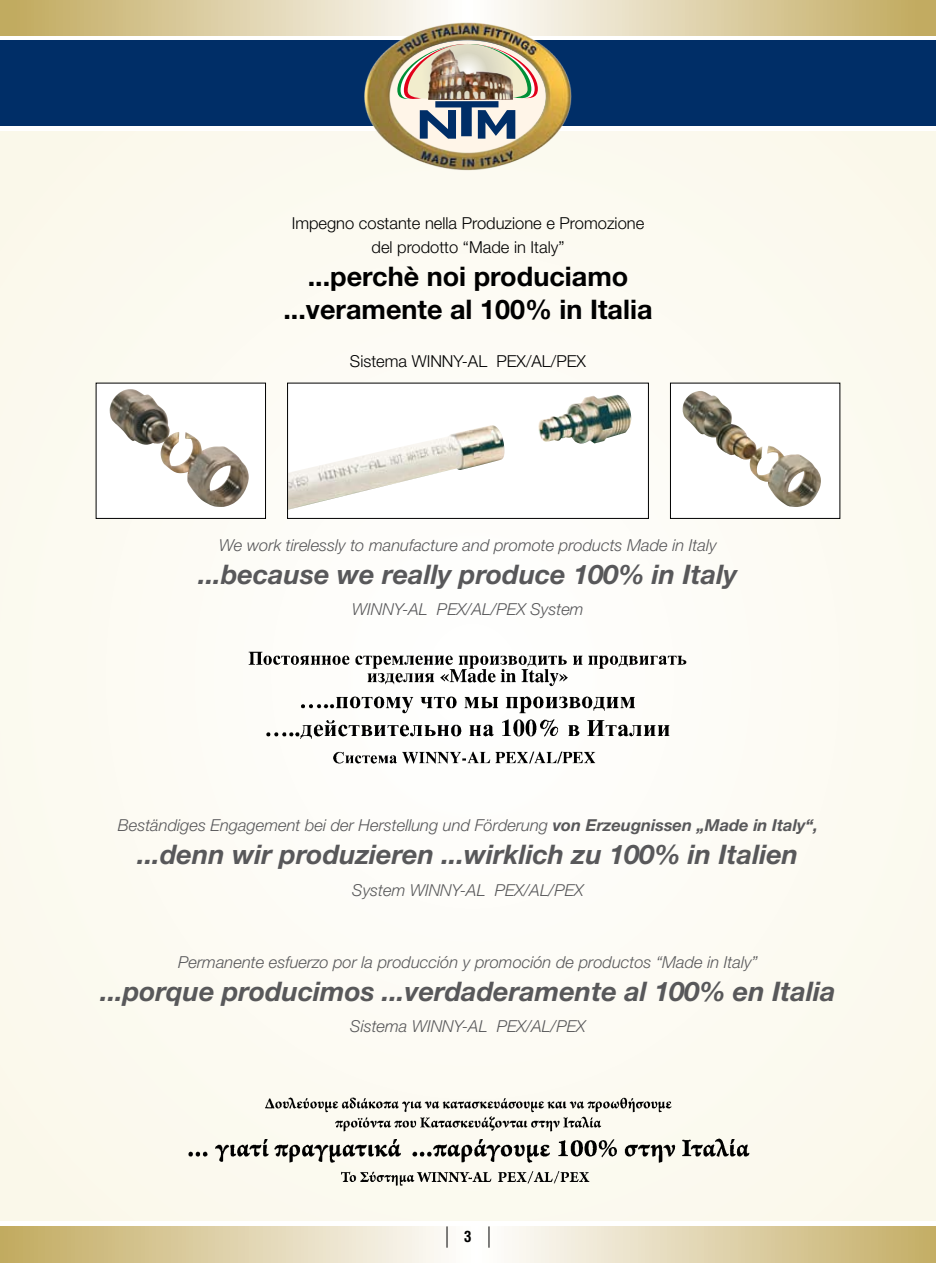
<style>
.page{position:relative;width:936px;height:1263px;background:#fff}
.page>*{position:absolute;margin:0;border:0;box-sizing:border-box;transform-origin:0 0}
.t1{font:italic 700 27px "Helvetica Neue";color:#58585a}
.t2{font:700 27px/33px "Helvetica Neue";color:#000;text-align:center}
.t3{font:italic 300 16.5px "Helvetica Neue";color:#58585a}
.t4{font:300 16.5px/24px "Helvetica Neue";color:#000;text-align:center}
.t5{font:700 condensed 15px "Helvetica";color:#000}
.s1{font-weight:700}
</style>
<div class="page">
<svg style="left:0;top:0;width:935px;height:36px;background:#dccfa5"></svg>
<svg style="left:0;top:1226px;width:935px;height:37px;background:#e0d4b0"></svg>
<svg style="left:446px;top:1226px;width:1px;height:22px"></svg>
<svg style="left:488px;top:1226px;width:1px;height:22px"></svg>
<div style="left:0;top:132px;width:935px;height:1088px;background:#fcfaf1"></div>
<div style="left:96px;top:383px;width:169px;height:135px;background:#fff"></div>
<img style="left:110px;top:390px;width:139px;height:117px">
<div style="left:96px;top:383px;width:170px;height:136px;border:1px solid #000"></div>
<div style="left:287px;top:383px;width:361px;height:135px;background:#fff"></div>
<img style="left:289px;top:395px;width:342px;height:115px">
<div style="left:287px;top:383px;width:361px;height:136px;border:1px solid #000"></div>
<div style="left:670px;top:383px;width:169px;height:135px;background:#fff"></div>
<img style="left:682px;top:394px;width:138px;height:113px">
<div style="left:670px;top:383px;width:170px;height:136px;border:1px solid #000"></div>
<div style="left:0;top:40px;width:935px;height:86px;background:#002e67"></div>
<img style="left:363px;top:20px;width:210px;height:151px">
<img style="left:428px;top:49px;width:84px;height:50px">
<img style="left:188px;top:1097px;width:562px;height:89px">
<img style="left:248px;top:640px;width:439px;height:164px">
<p class="t4" style="left:291px;top:211px;width:354px">Impegno costante nella Produzione e Promozione del prodotto “Made in Italy”</p>
<h1 class="t2" style="left:283px;top:259px;width:370px">...perchè noi produciamo ...veramente al 100% in Italia</h1>
<p class="t4" style="left:350px;top:349px;width:237px">Sistema WINNY-AL PEX/AL/PEX</p>
<p class="t3" style="left:219px;top:535px;width:499px">We work tirelessly to manufacture and promote products Made in Italy</p>
<h1 class="t1" style="left:198px;top:557px;width:540px">...because we really produce 100% in Italy</h1>
<p class="t3" style="left:352px;top:600px;width:233px">WINNY-AL PEX/AL/PEX System</p>
<p class="t3" style="left:118px;top:816px;width:701px">Beständiges Engagement bei der Herstellung und Förderung <span class="s1">von Erzeugnissen „Made in Italy“,</span></p>
<h1 class="t1" style="left:137px;top:838px;width:662px">...denn wir produzieren ...wirklich zu 100% in Italien</h1>
<p class="t3" style="left:352px;top:880px;width:233px">System WINNY-AL PEX/AL/PEX</p>
<p class="t3" style="left:178px;top:952px;width:581px">Permanente esfuerzo por la producción y promoción de productos “Made in Italy”</p>
<h1 class="t1" style="left:100px;top:974px;width:736px">...porque producimos ...verdaderamente al 100% en Italia</h1>
<p class="t3" style="left:350px;top:1017px;width:237px">Sistema WINNY-AL PEX/AL/PEX</p>
<p class="t5" style="left:464px;top:1228px;width:9px">3</p>
</div>
